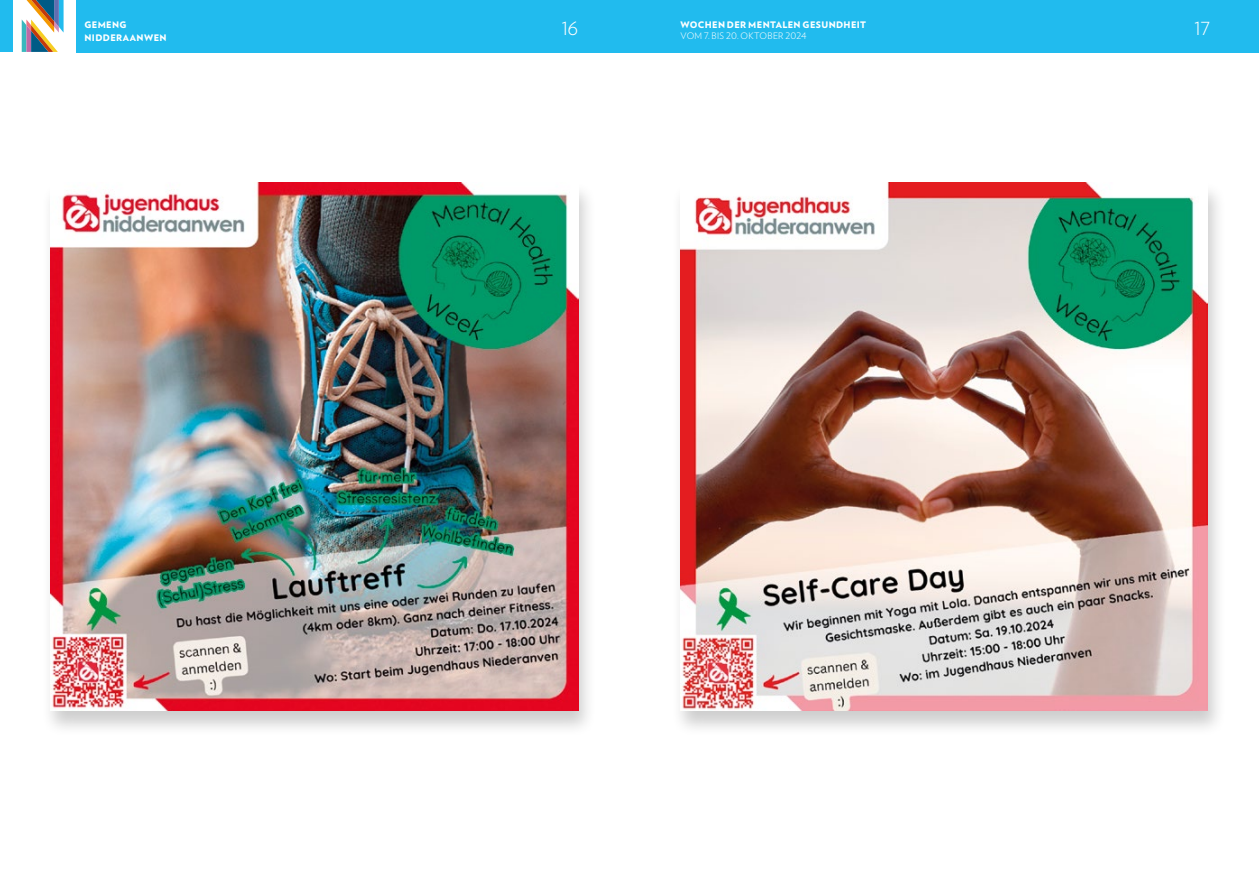
<style>
.page{position:relative;width:1259px;height:893px;background:#fff}
.page>*{position:absolute;margin:0;border:0;box-sizing:border-box;transform-origin:0 0}
.t1{font:300 18px "Verlag";color:#fff}
.t2{font:900 9px/12.5px "Verlag";letter-spacing:.04em;color:#fff}
.t3{font:300 9px "Verlag";letter-spacing:.02em;color:#fff}
</style>
<div class="page">
<div style="left:0;top:0;width:13px;height:52px;background:#21bbee"></div>
<div style="left:77px;top:0;width:1182px;height:53px;background:#21bbee"></div>
<svg style="left:21px;top:0;width:43px;height:52px"></svg>
<div style="left:670px;top:180px;width:556px;height:556px;background:#000;opacity:.2"></div>
<img style="left:680px;top:183px;width:528px;height:527px">
<div style="left:41px;top:180px;width:556px;height:556px;background:#000;opacity:.2"></div>
<img style="left:51px;top:183px;width:527px;height:527px">
<p class="t2" style="left:84px;top:18px;width:84px">GEMENG<br>NIDDERAANWEN</p>
<h1 class="t1" style="left:561px;top:16px;width:18px">16</h1>
<h1 class="t1" style="left:1194px;top:16px;width:17px">17</h1>
<p class="t2" style="left:680px;top:18px;width:187px">WOCHEN DER MENTALEN GESUNDHEIT</p>
<p class="t3" style="left:680px;top:29px;width:127px">VOM 7. BIS 20. OKTOBER 2024</p>
</div>
